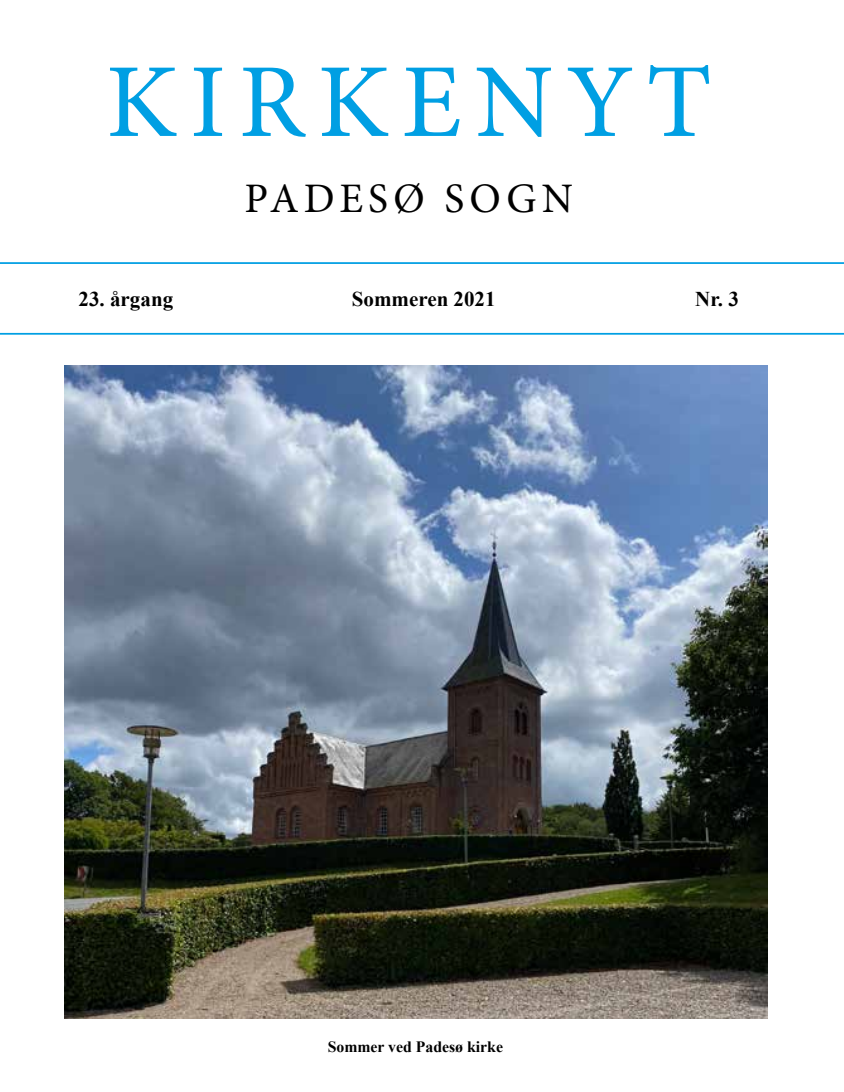
<style>
.page{position:relative;width:844px;height:1092px;background:#fff}
.page>*{position:absolute;margin:0;border:0;box-sizing:border-box;transform-origin:0 0}
.t1{font:105px "Minion Pro";letter-spacing:.12em;color:#009fe3}
.t2{font:42px "Minion Pro";letter-spacing:.12em;color:#000}
.t3{font:700 21px "Times New Roman";color:#000}
.t4{font:700 15.75px "Times New Roman";color:#000}
</style>
<div class="page">
<hr style="left:0;top:262px;width:843px;height:2px;background:#009fe3">
<hr style="left:0;top:333px;width:843px;height:1px;background:#009fe3">
<img style="left:64px;top:366px;width:703px;height:651px">
<h1 class="t1" style="left:106px;top:32px;width:607px">KIRKENYT</h1>
<h2 class="t2" style="left:244px;top:170px;width:330px">PADESØ SOGN</h2>
<p class="t3" style="left:79px;top:284px;width:96px">23. årgang</p>
<p class="t3" style="left:352px;top:284px;width:145px">Sommeren 2021</p>
<p class="t3" style="left:695px;top:284px;width:45px">Nr. 3</p>
<p class="t4" style="left:327px;top:1035px;width:177px">Sommer ved Padesø kirke</p>
</div>
